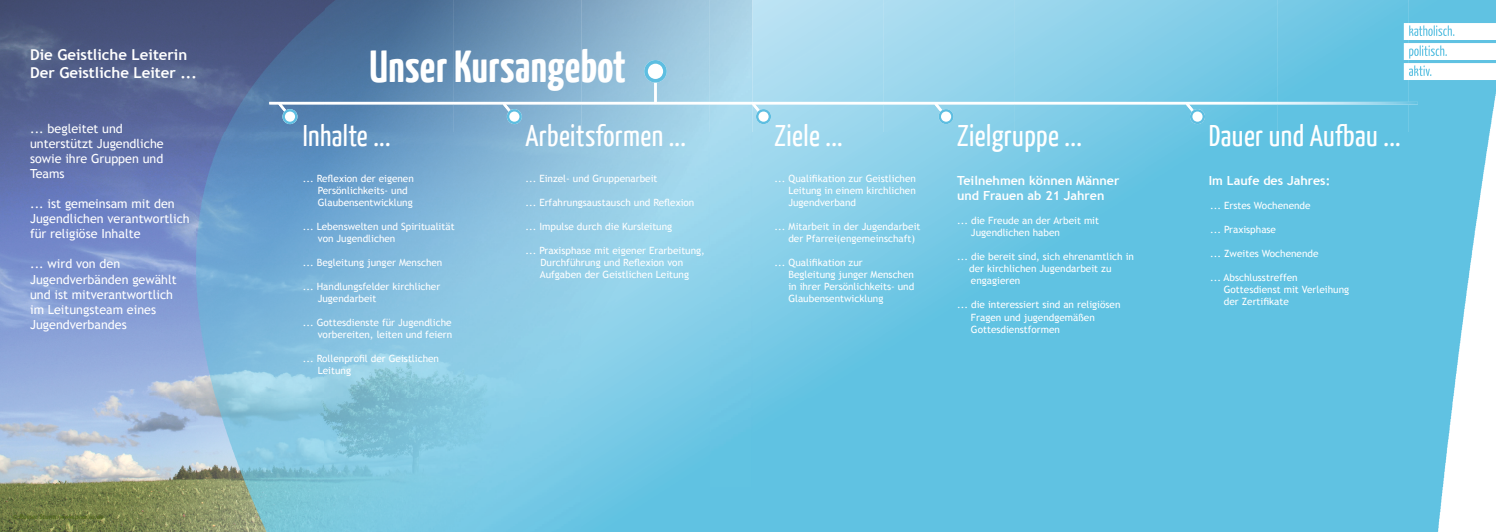
<style>
.page{position:relative;width:1496px;height:532px;background:#fff}
.page>*{position:absolute;margin:0;border:0;box-sizing:border-box;transform-origin:0 0}
.t1{font:700 45px "BDKJ";color:#fff}
.t2{font:30px "BDKJ";color:#fff}
.t3{font:700 15px/18px "Trebuchet MS";color:#fff}
.t4{font:12.5px/15px "Trebuchet MS";color:#fff}
.t5{font:700 12.5px/15px "Trebuchet MS";color:#fff}
.t6{font:10px/12px "Trebuchet MS";color:#fff}
.t7{font:italic 6.25px "Trebuchet MS";color:#4c6413}
</style>
<div class="page">
<img style="left:0;top:0;width:1495px;height:531px">
<img style="left:269px;top:102px;width:1148px;height:2px">
<img style="left:654px;top:83px;width:2px;height:21px">
<img style="left:644px;top:60px;width:22px;height:23px">
<svg style="left:277px;top:102px;width:18px;height:20px"></svg>
<img style="left:282px;top:109px;width:15px;height:15px">
<svg style="left:502px;top:102px;width:17px;height:20px"></svg>
<img style="left:507px;top:109px;width:15px;height:15px">
<svg style="left:751px;top:102px;width:17px;height:20px"></svg>
<img style="left:756px;top:109px;width:15px;height:15px">
<svg style="left:933px;top:102px;width:18px;height:20px"></svg>
<img style="left:938px;top:109px;width:15px;height:15px">
<svg style="left:1185px;top:102px;width:17px;height:20px"></svg>
<img style="left:1189px;top:109px;width:15px;height:15px">
<svg style="left:1403px;top:23px;width:92px;height:57px"></svg>
<h3 class="t3" style="left:30px;top:46px;width:168px">Die Geistliche Leiterin<br>Der Geistliche Leiter ...</h3>
<p class="t4" style="left:30px;top:121px;width:135px">... begleitet und unterstützt Jugendliche sowie ihre Gruppen und<br>Teams</p>
<p class="t4" style="left:30px;top:196px;width:161px">... ist gemeinsam mit den<br>Jugendlichen verantwortlich für religiöse Inhalte</p>
<p class="t4" style="left:30px;top:256px;width:148px">... wird von den<br>Jugendverbänden gewählt und ist mitverantwortlich im Leitungsteam eines<br>Jugendverbandes</p>
<p class="t7" style="left:13px;top:512px;width:92px">© Rainer Sturm/www.pixelio.de</p>
<h1 class="t1" style="left:369px;top:37px;width:258px">Unser Kursangebot</h1>
<h2 class="t2" style="left:303px;top:116px;width:90px">Inhalte ...</h2>
<p class="t6" style="left:318px;top:173px;width:98px;text-indent:-15px">... Reflexion der eigenen<br>Persönlichkeits- und<br>Glaubensentwicklung</p>
<p class="t6" style="left:318px;top:221px;width:138px;text-indent:-15px">... Lebenswelten und Spiritualität von Jugendlichen</p>
<p class="t6" style="left:303px;top:257px;width:141px">... Begleitung junger Menschen</p>
<p class="t6" style="left:318px;top:281px;width:124px;text-indent:-15px">... Handlungsfelder kirchlicher<br>Jugendarbeit</p>
<p class="t6" style="left:303px;top:317px;width:151px;text-align:right">... Gottesdienste für Jugendliche vorbereiten, leiten und feiern</p>
<p class="t6" style="left:318px;top:353px;width:123px;text-indent:-15px">... Rollenprofil der Geistlichen<br>Leitung</p>
<h2 class="t2" style="left:525px;top:116px;width:163px">Arbeitsformen ...</h2>
<p class="t6" style="left:525px;top:173px;width:134px">... Einzel- und Gruppenarbeit</p>
<p class="t6" style="left:525px;top:197px;width:171px">... Erfahrungsaustausch und Reflexion</p>
<p class="t6" style="left:525px;top:221px;width:148px">... Impulse durch die Kursleitung</p>
<p class="t6" style="left:540px;top:245px;width:166px;text-indent:-15px">... Praxisphase mit eigener Erarbeitung,<br>Durchführung und Reflexion von<br>Aufgaben der Geistlichen Leitung</p>
<h2 class="t2" style="left:774px;top:116px;width:70px">Ziele ...</h2>
<p class="t6" style="left:788px;top:173px;width:129px;text-align:justify;text-indent:-14px">... Qualifikation zur Geistlichen Leitung in einem kirchlichen Jugendverband</p>
<p class="t6" style="left:788px;top:221px;width:134px;text-indent:-14px">... Mitarbeit in der Jugendarbeit der Pfarrei(engemeinschaft)</p>
<p class="t6" style="left:788px;top:257px;width:127px;text-indent:-14px">... Qualifikation zur<br>Begleitung junger Menschen in ihrer Persönlichkeits- und<br>Glaubensentwicklung</p>
<h2 class="t2" style="left:957px;top:116px;width:127px">Zielgruppe ...</h2>
<p class="t5" style="left:957px;top:173px;width:164px">Teilnehmen können Männer und Frauen ab 21 Jahren</p>
<p class="t6" style="left:970px;top:215px;width:130px;text-indent:-14px">... die Freude an der Arbeit mit<br>Jugendlichen haben</p>
<p class="t6" style="left:969px;top:251px;width:166px;text-indent:-12px">... die bereit sind, sich ehrenamtlich in der kirchlichen Jugendarbeit zu engagieren</p>
<p class="t6" style="left:970px;top:299px;width:151px;text-indent:-14px">... die interessiert sind an religiösen<br>Fragen und jugendgemäßen<br>Gottesdienstformen</p>
<h2 class="t2" style="left:1208px;top:116px;width:194px">Dauer und Aufbau ...</h2>
<p class="t5" style="left:1208px;top:173px;width:123px">Im Laufe des Jahres:</p>
<p class="t6" style="left:1210px;top:200px;width:102px">... Erstes Wochenende</p>
<p class="t6" style="left:1210px;top:224px;width:67px">... Praxisphase</p>
<p class="t6" style="left:1210px;top:248px;width:110px">... Zweites Wochenende</p>
<p class="t6" style="left:1223px;top:272px;width:127px;text-indent:-14px">... Abschlusstreffen<br>Gottesdienst mit Verleihung der Zertifikate</p>
</div>
